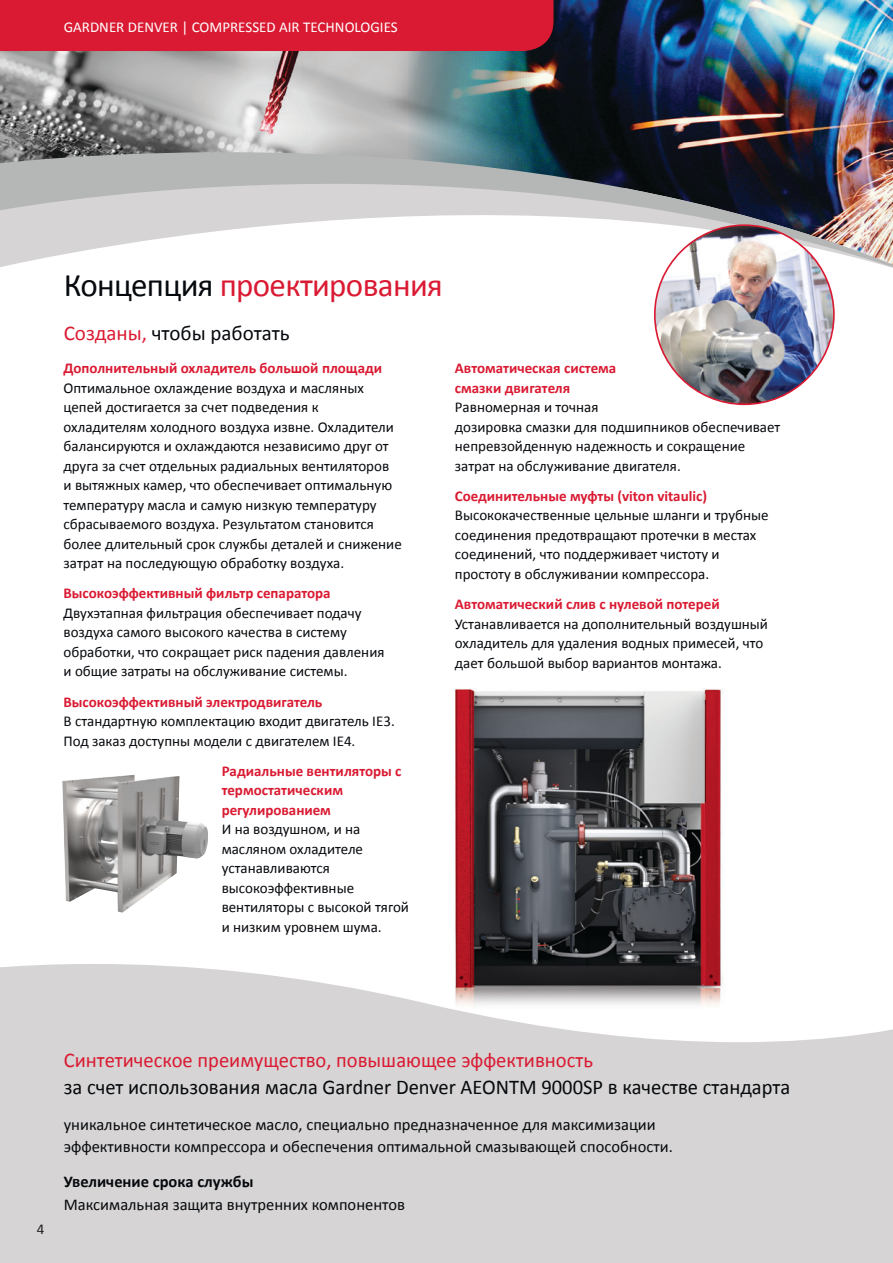
<style>
.page{position:relative;width:893px;height:1263px;background:#fff}
.page>*{position:absolute;margin:0;border:0;box-sizing:border-box;transform-origin:0 0}
.t1{font:33px "Calibri";letter-spacing:-.02em;color:#da1a32}
.t2{font:21px "Calibri";color:#06090d}
.t3{font:21px "Calibri";color:#da1a32}
.t4{font:16.5px/22.5px "Calibri";color:#06090d}
.t5{font:700 16.5px "Calibri";color:#06090d}
.t6{font:15px/19.5px "Calibri";color:#06090d}
.t7{font:700 15px/19.5px "Calibri";color:#da1a32}
.t8{font:15px "Calibri";color:#fff}
.t9{font:15px "Calibri";color:#231f20}
.s1{color:#06090d}
.s2{color:#da1a32}
</style>
<div class="page">
<img style="left:455px;top:688px;width:269px;height:276px">
<svg style="left:0;top:964px;width:893px;height:299px;background:#d6d3d3"></svg>
<img style="left:0;top:51px;width:404px;height:49px">
<img style="left:404px;top:0;width:489px;height:100px">
<svg style="left:0;top:100px;width:893px;height:306px"></svg>
<div style="left:0;top:0;width:554px;height:51px;background:#da1a32"></div>
<img style="left:62px;top:775px;width:146px;height:137px">
<img style="left:655px;top:225px;width:179px;height:179px;border-radius:90px">
<p class="t8" style="left:64px;top:18px;width:336px">GARDNER DENVER | COMPRESSED AIR TECHNOLOGIES</p>
<h1 class="t1" style="left:64px;top:265px;width:381px"><span class="s1">Концепция</span> проектирования</h1>
<h2 class="t2" style="left:64px;top:320px;width:228px"><span class="s2">Созданы,</span> чтобы работать</h2>
<p class="t7" style="left:64px;top:358px;width:320px">Дополнительный охладитель большой площади</p>
<p class="t6" style="left:64px;top:377px;width:340px">Оптимальное охлаждение воздуха и масляных цепей достигается за счет подведения к охладителям холодного воздуха извне. Охладители балансируются и охлаждаются независимо друг от друга за счет отдельных радиальных вентиляторов<br>и вытяжных камер, что обеспечивает оптимальную температуру масла и самую низкую температуру сбрасываемого воздуха. Результатом становится более длительный срок службы деталей и снижение затрат на последующую обработку воздуха.</p>
<p class="t7" style="left:64px;top:583px;width:269px">Высокоэффективный фильтр сепаратора</p>
<p class="t6" style="left:64px;top:602px;width:323px">Двухэтапная фильтрация обеспечивает подачу воздуха самого высокого качества в систему обработки, что сокращает риск падения давления и общие затраты на обслуживание системы.</p>
<p class="t7" style="left:64px;top:691px;width:260px">Высокоэффективный электродвигатель</p>
<p class="t6" style="left:64px;top:711px;width:333px">В стандартную комплектацию входит двигатель IE3.<br>Под заказ доступны модели с двигателем IE4.</p>
<p class="t7" style="left:222px;top:760px;width:181px">Радиальные вентиляторы с термостатическим регулированием</p>
<p class="t6" style="left:222px;top:819px;width:189px">И на воздушном, и на масляном охладителе устанавливаются высокоэффективные вентиляторы с высокой тягой и низким уровнем шума.</p>
<p class="t7" style="left:455px;top:358px;width:163px">Автоматическая система смазки двигателя</p>
<p class="t6" style="left:455px;top:397px;width:327px">Равномерная и точная<br>дозировка смазки для подшипников обеспечивает непревзойденную надежность и сокращение затрат на обслуживание двигателя.</p>
<p class="t7" style="left:455px;top:485px;width:254px">Соединительные муфты (viton vitaulic)</p>
<p class="t6" style="left:455px;top:505px;width:315px">Высококачественные цельные шланги и трубные соединения предотвращают протечки в местах соединений, что поддерживает чистоту и простоту в обслуживании компрессора.</p>
<p class="t7" style="left:455px;top:594px;width:266px">Автоматический слив с нулевой потерей</p>
<p class="t6" style="left:455px;top:613px;width:315px">Устанавливается на дополнительный воздушный охладитель для удаления водных примесей, что дает большой выбор вариантов монтажа.</p>
<p class="t9" style="left:37px;top:1219px;width:9px">4</p>
<h2 class="t3" style="left:64px;top:1047px;width:531px">Синтетическое преимущество, повышающее эффективность</h2>
<h2 class="t2" style="left:64px;top:1074px;width:728px">за счет использования масла Gardner Denver AEONTM 9000SP в качестве стандарта</h2>
<p class="t4" style="left:64px;top:1112px;width:611px">уникальное синтетическое масло, специально предназначенное для максимизации эффективности компрессора и обеспечения оптимальной смазывающей способности.</p>
<p class="t5" style="left:64px;top:1171px;width:191px">Увеличение срока службы</p>
<p class="t4" style="left:64px;top:1192px;width:343px">Максимальная защита внутренних компонентов</p>
</div>
